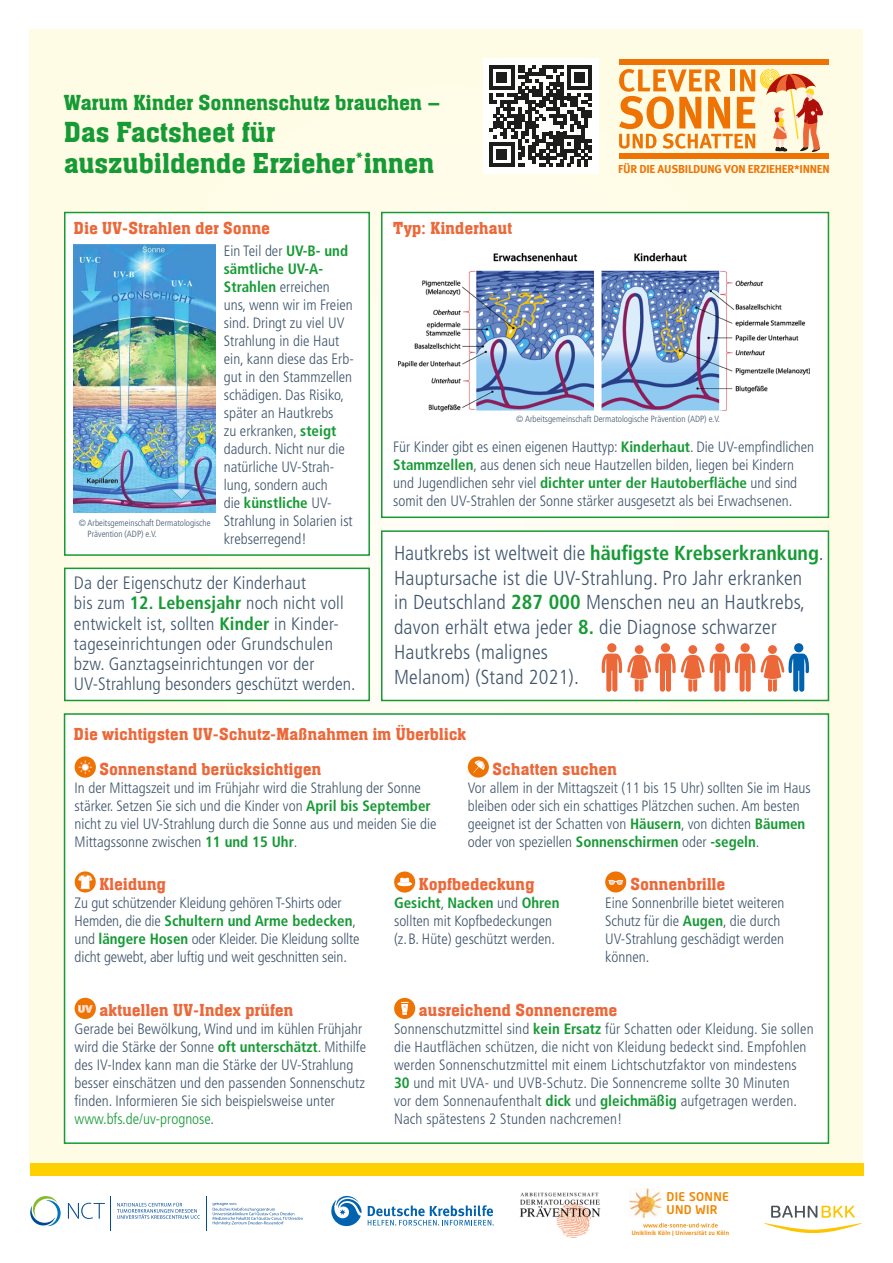
<style>
.page{position:relative;width:893px;height:1263px;background:#fff}
.page>*{position:absolute;margin:0;border:0;box-sizing:border-box;transform-origin:0 0}
.t1{font:30px/31.5px "Aachen Medium Plain";letter-spacing:.015em;color:#159a34}
.t2{font:22.5px "Aachen Medium Plain";letter-spacing:.015em;color:#159a34}
.t3{font:300 condensed 20.25px/24.8px "Frutiger LT";letter-spacing:.01em;color:#40556c}
.t4{font:18px/34.5px "Aachen Medium Plain";letter-spacing:.02em;color:#ed6839}
.t5{font:300 condensed 18px/20.2px "Frutiger LT";letter-spacing:.01em;color:#40556c}
.t6{font:300 condensed 15px/18px "Frutiger LT";color:#40556c}
.t7{font:500 11.85px/12.6px "Neo Sans Std";letter-spacing:.03em;color:#f18600}
.t8{font:700 11.55px "Meta Pro";letter-spacing:-.02em;color:#ee7303}
.t9{font:300 condensed 9px/10.8px "Frutiger LT";color:#40556c}
.t10{font:500 5.7px "Neo Sans Std";letter-spacing:.03em;color:#f18600}
.s1{font-weight:700;color:#159a34}
.s2{color:#159a34}
</style>
<div class="page">
<div style="left:30px;top:30px;width:833px;height:1140px;background:#fffce5"></div>
<svg style="left:764px;top:1205px;width:98px;height:28px"></svg>
<svg style="left:331px;top:1195px;width:163px;height:32px"></svg>
<img style="left:519px;top:1192px;width:82px;height:45px">
<img style="left:629px;top:1188px;width:33px;height:29px">
<svg style="left:643px;top:1223px;width:75px;height:4px"></svg>
<svg style="left:68px;top:1203px;width:37px;height:16px"></svg>
<svg style="left:30px;top:1196px;width:31px;height:30px"></svg>
<hr style="left:111px;top:1196px;width:1px;height:35px;background:#004a94">
<hr style="left:206px;top:1196px;width:1px;height:35px;background:#004a94">
<svg style="left:213px;top:1202px;width:90px;height:22px"></svg>
<svg style="left:117px;top:1202px;width:83px;height:17px"></svg>
<div style="left:30px;top:1163px;width:833px;height:13px;background:#ffd000"></div>
<div style="left:619px;top:59px;width:210px;height:5px;background:#ee7303"></div>
<div style="left:619px;top:154px;width:210px;height:5px;background:#ee7303"></div>
<svg style="left:619px;top:69px;width:204px;height:85px"></svg>
<div style="left:381px;top:212px;width:448px;height:306px;background:#fff;border:2px solid #159a34"></div>
<div style="left:381px;top:530px;width:448px;height:171px;background:#fff;border:2px solid #159a34"></div>
<img style="left:399px;top:254px;width:410px;height:158px">
<div style="left:607px;top:643px;width:9px;height:9px;background:#ed6839;border-radius:50%"></div>
<div style="left:740px;top:643px;width:10px;height:9px;background:#ed6839;border-radius:50%"></div>
<div style="left:635px;top:645px;width:9px;height:9px;background:#ed6839;border-radius:50%"></div>
<div style="left:768px;top:645px;width:9px;height:9px;background:#ed6839;border-radius:50%"></div>
<div style="left:661px;top:643px;width:9px;height:9px;background:#ed6839;border-radius:50%"></div>
<div style="left:794px;top:643px;width:9px;height:9px;background:#0063af;border-radius:50%"></div>
<div style="left:688px;top:645px;width:9px;height:9px;background:#ed6839;border-radius:50%"></div>
<svg style="left:601px;top:653px;width:208px;height:39px"></svg>
<div style="left:715px;top:643px;width:9px;height:9px;background:#ed6839;border-radius:50%"></div>
<div style="left:483px;top:58px;width:115px;height:115px;background:#fff"></div>
<svg style="left:490px;top:65px;width:101px;height:102px"></svg>
<div style="left:64px;top:212px;width:306px;height:344px;background:#fff;border:2px solid #159a34"></div>
<div style="left:64px;top:568px;width:306px;height:133px;background:#fff;border:2px solid #159a34"></div>
<div style="left:64px;top:713px;width:765px;height:431px;background:#fff;border:2px solid #159a34"></div>
<img style="left:74px;top:245px;width:141px;height:268px">
<div style="left:506px;top:411px;width:218px;height:15px;background:#fff"></div>
<div style="left:605px;top:871px;width:21px;height:21px;background:#ee7303;border-radius:50%"></div>
<svg style="left:608px;top:880px;width:15px;height:5px"></svg>
<div style="left:394px;top:871px;width:21px;height:21px;background:#ee7303;border-radius:50%"></div>
<svg style="left:397px;top:877px;width:15px;height:9px"></svg>
<svg style="left:75px;top:871px;width:21px;height:21px"></svg>
<svg style="left:78px;top:875px;width:14px;height:14px"></svg>
<div style="left:468px;top:756px;width:21px;height:21px;background:#ee7303;border-radius:50%"></div>
<svg style="left:473px;top:760px;width:12px;height:13px"></svg>
<div style="left:394px;top:998px;width:21px;height:21px;background:#ee7303;border-radius:50%"></div>
<svg style="left:401px;top:1002px;width:8px;height:13px"></svg>
<div style="left:75px;top:998px;width:21px;height:21px;background:#ee7303;border-radius:50%"></div>
<svg style="left:75px;top:756px;width:21px;height:22px"></svg>
<svg style="left:79px;top:760px;width:13px;height:14px"></svg>
<h2 class="t2" style="left:64px;top:91px;width:378px">Warum Kinder Sonnenschutz brauchen –</h2>
<h1 class="t1" style="left:64px;top:117px;width:372px">Das Factsheet für auszubildende Erzieher*innen</h1>
<p class="t8" style="left:618px;top:162px;width:213px">FÜR DIE AUSBILDUNG VON ERZIEHER*INNEN</p>
<p class="t4" style="left:74px;top:211px;width:197px">Die UV-Strahlen der Sonne</p>
<p class="t4" style="left:393px;top:211px;width:120px">Typ: Kinderhaut</p>
<p class="t6" style="left:224px;top:242px;width:131px">Ein Teil der <span class="s1">UV-B- und sämtliche UV-A-<br>Strahlen</span> erreichen uns, wenn wir im Freien sind. Dringt zu viel UV<br>Strahlung in die Haut ein, kann diese das Erb&shy;gut in den Stammzellen schädigen. Das Risiko, später an Hautkrebs<br>zu erkranken, <span class="s1">steigt </span>dadurch. Nicht nur die natürliche UV-Strah&shy;lung, sondern auch<br>die <span class="s1">künstliche</span> UV-<br>Strahlung in Solarien ist krebserregend!</p>
<p class="t9" style="left:516px;top:414px;width:205px">© Arbeitsgemeinschaft Dermatologische Prävention (ADP) e.V.</p>
<p class="t6" style="left:393px;top:438px;width:422px">Für Kinder gibt es einen eigenen Hauttyp: <span class="s1">Kinderhaut</span>. Die UV-empfindlichen <span class="s1">Stammzellen</span>, aus denen sich neue Hautzellen bilden, liegen bei Kindern und Jugendlichen sehr viel <span class="s1">dichter unter der Hautoberfläche</span> und sind somit den UV-Strahlen der Sonne stärker ausgesetzt als bei Erwachsenen.</p>
<p class="t3" style="left:394px;top:541px;width:431px">Hautkrebs ist weltweit die <span class="s1">häufigste Krebserkrankung</span>.<br>Hauptursache ist die UV-Strahlung. Pro Jahr erkranken<br>in Deutschland <span class="s1">287 000</span> Menschen neu an Hautkrebs, davon erhält etwa jeder <span class="s1">8.</span> die Diagnose schwarzer Hautkrebs (malignes<br>Melanom) (Stand 2021).</p>
<p class="t9" style="left:88px;top:518px;width:124px;text-indent:-9px">© Arbeitsgemeinschaft Dermatologische<br>Prävention (ADP) e.V.</p>
<p class="t5" style="left:74px;top:573px;width:283px">Da der Eigenschutz der Kinderhaut<br>bis zum <span class="s1">12. Lebensjahr</span> noch nicht voll entwickelt ist, sollten <span class="s1">Kinder</span> in Kinder&shy;tageseinrichtungen oder Grundschulen bzw. Ganztagseinrichtungen vor der UV-Strahlung besonders geschützt werden.</p>
<p class="t4" style="left:99px;top:717px;width:368px;text-indent:-25px">Die wichtigsten UV-Schutz-Maßnahmen im Überblick<br>Sonnenstand berücksichtigen</p>
<p class="t6" style="left:75px;top:779px;width:363px">In der Mittagszeit und im Frühjahr wird die Strahlung der Sonne stärker. Setzen Sie sich und die Kinder von <span class="s1">April bis September </span>nicht zu viel UV-Strahlung durch die Sonne aus und meiden Sie die Mittagssonne zwischen <span class="s1">11 und 15 Uhr</span>.</p>
<p class="t4" style="left:493px;top:752px;width:126px">Schatten suchen</p>
<p class="t6" style="left:468px;top:779px;width:344px">Vor allem in der Mittagszeit (11 bis 15 Uhr) sollten Sie im Haus bleiben oder sich ein schattiges Plätzchen suchen. Am besten geeignet ist der Schatten von <span class="s1">Häusern</span>, von dichten <span class="s1">Bäumen </span>oder von speziellen <span class="s1">Sonnenschirmen</span> oder <span class="s1">-segeln</span>.</p>
<p class="t4" style="left:99px;top:866px;width:68px">Kleidung</p>
<p class="t6" style="left:75px;top:894px;width:286px">Zu gut schützender Kleidung gehören T-Shirts oder Hemden, die die <span class="s1">Schultern und Arme bedecken</span>, und <span class="s1">längere Hosen</span> oder Kleider. Die Kleidung sollte dicht gewebt, aber luftig und weit geschnitten sein.</p>
<p class="t4" style="left:78px;top:993px;width:217px"><sup>UV</sup> aktuellen UV-Index prüfen</p>
<p class="t6" style="left:75px;top:1020px;width:293px">Gerade bei Bewölkung, Wind und im kühlen Frühjahr wird die Stärke der Sonne <span class="s1">oft unterschätzt</span>. Mithilfe des IV-Index kann man die Stärke der UV-Strahlung besser einschätzen und den passenden Sonnenschutz finden. Informieren Sie sich beispielsweise unter <span class="s2">www.bfs.de/uv-prognose</span>.</p>
<p class="t4" style="left:419px;top:866px;width:117px">Kopfbedeckung</p>
<p class="t6" style="left:394px;top:894px;width:167px"><span class="s1">Gesicht</span>, <span class="s1">Nacken</span> und <span class="s1">Ohren </span>sollten mit Kopfbedeckungen (z.B. Hüte) geschützt werden.</p>
<p class="t4" style="left:631px;top:866px;width:96px">Sonnenbrille</p>
<p class="t6" style="left:605px;top:894px;width:181px">Eine Sonnenbrille bietet weiteren<br>Schutz für die <span class="s1">Augen</span>, die durch<br>UV-Strahlung geschädigt werden können.</p>
<p class="t4" style="left:419px;top:993px;width:200px">ausreichend Sonnencreme</p>
<p class="t6" style="left:394px;top:1020px;width:421px">Sonnenschutzmittel sind <span class="s1">kein Ersatz</span> für Schatten oder Kleidung. Sie sollen die Hautflächen schützen, die nicht von Kleidung bedeckt sind. Empfohlen werden Sonnenschutzmittel mit einem Lichtschutzfaktor von mindestens <span class="s1">30</span> und mit UVA- und UVB-Schutz. Die Sonnencreme sollte 30 Minuten<br>vor dem Sonnenaufenthalt <span class="s1">dick</span> und <span class="s1">gleichmäßig</span> aufgetragen werden.<br>Nach spätestens 2 Stunden nachcremen!</p>
<p class="t7" style="left:666px;top:1190px;width:64px">DIE SONNE<br>UND WIR</p>
<p class="t7" style="left:666px;top:1210px;width:53px">UND WIR</p>
<p class="t10" style="left:632px;top:1229px;width:99px">Uniklinik Köln | Universität zu Köln</p>
</div>
